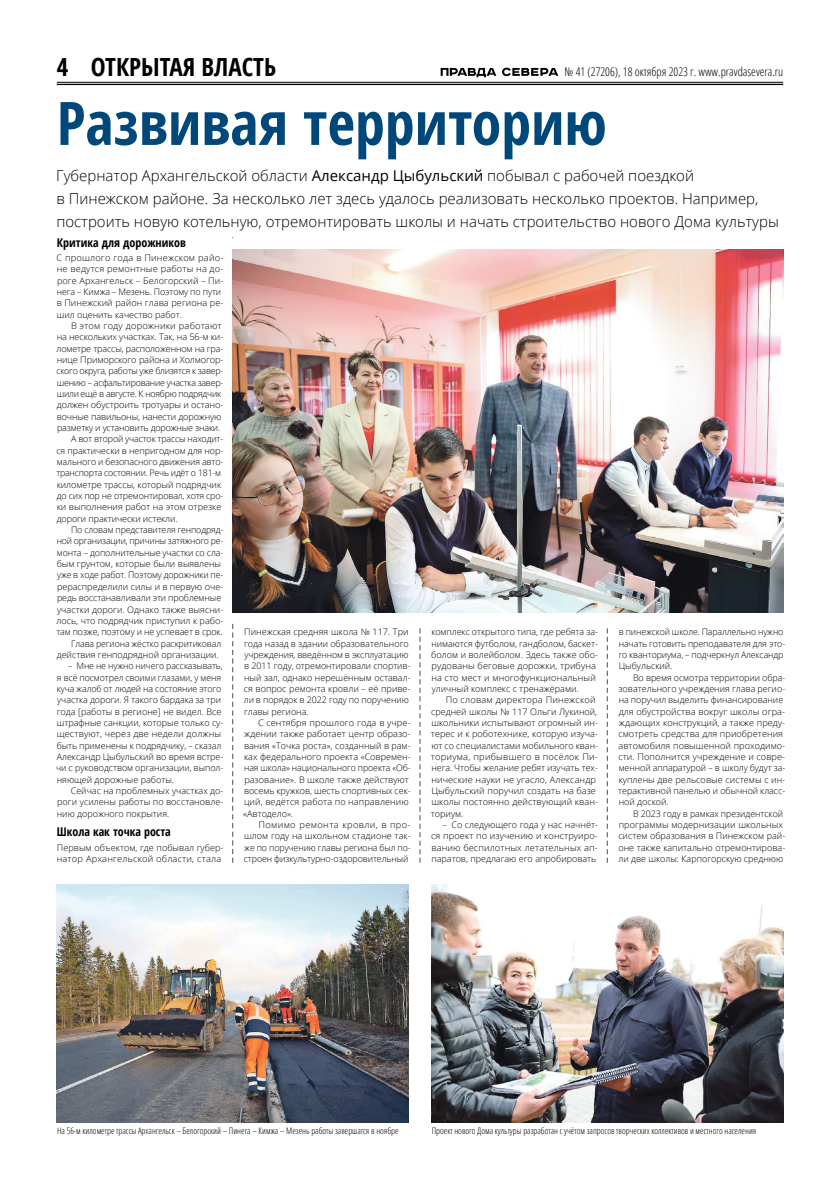
<style>
.page{position:relative;width:823px;height:1191px;background:#fff}
.page>*{position:absolute;margin:0;border:0;box-sizing:border-box;transform-origin:0 0}
.t1{font:700 condensed 60px "Open Sans";color:#004879}
.t2{font:700 condensed 25px "Open Sans";color:#000}
.t3{font:300 15px/22.7px "Open Sans";color:#000}
.t4{font:300 condensed 12px "Open Sans";color:#000}
.t5{font:700 condensed 12px "Open Sans";color:#000}
.t6{font:300 9px/11.3px "Open Sans";letter-spacing:-.005em;color:#000}
.t7{font:300 condensed 9px "Open Sans";color:#000}
.t8{font:300 9px/11.3px "Open Sans";letter-spacing:.015em;color:#000}
.t9{font:300 9px "Open Sans";letter-spacing:-.025em;color:#000}
.t10{font:300 9px "Open Sans";letter-spacing:-.03em;color:#000}
.s1{font-weight:400}
</style>
<div class="page">
<hr style="left:57px;top:82px;width:725px;height:1px;background:#000">
<hr style="left:57px;top:84px;width:725px;height:1px;background:#000">
<svg style="left:440px;top:68px;width:118px;height:9px"></svg>
<svg style="left:232px;top:624px;width:1px;height:238px"></svg>
<svg style="left:419px;top:628px;width:1px;height:234px"></svg>
<svg style="left:606px;top:628px;width:1px;height:234px"></svg>
<img style="left:232px;top:249px;width:550px;height:363px">
<img style="left:57px;top:884px;width:351px;height:239px">
<img style="left:431px;top:884px;width:351px;height:239px">
<h2 class="t2" style="left:91px;top:49px;width:187px">ОТКРЫТАЯ ВЛАСТЬ</h2>
<h2 class="t2" style="left:57px;top:49px;width:13px">4</h2>
<h3 class="t4" style="left:564px;top:63px;width:220px">№ 41 (27206), 18 октября 2023 г. www.pravdasevera.ru</h3>
<h1 class="t1" style="left:57px;top:81px;width:551px">Развивая территорию</h1>
<p class="t3" style="left:56px;top:164px;width:723px">Губернатор Архангельской области <span class="s1">Александр Цыбульский</span> побывал с рабочей поездкой<br>в Пинежском районе. За несколько лет здесь удалось реализовать несколько проектов. Например, построить новую котельную, отремонтировать школы и начать строительство нового Дома культуры</p>
<h3 class="t5" style="left:57px;top:234px;width:130px">Критика для дорожников</h3>
<p class="t6" style="left:56px;top:252px;width:168px">С прошлого года в Пинежском райо&shy;не ведутся ремонтные работы на до&shy;роге Архангельск – Белогорский – Пи&shy;нега – Кимжа – Мезень. Поэтому по пути в Пинежский район глава региона ре&shy;шил оценить качество работ.</p>
<p class="t8" style="left:71px;top:320px;width:152px">В этом году дорожники работают</p>
<p class="t6" style="left:57px;top:331px;width:168px">на нескольких участках. Так, на 56‑м ки-</p>
<p class="t6" style="left:57px;top:342px;width:168px">лометре трассы, расположенном на гра-</p>
<p class="t6" style="left:57px;top:354px;width:168px">нице Приморского района и Холмогор-</p>
<p class="t9" style="left:56px;top:365px;width:168px">ского округа, работы уже близятся к завер-</p>
<p class="t9" style="left:57px;top:376px;width:168px">шению – асфальтирование участка завер-</p>
<p class="t10" style="left:57px;top:387px;width:166px">шили ещё в августе. К ноябрю подрядчик</p>
<p class="t6" style="left:57px;top:399px;width:168px">должен обустроить тротуары и остано-</p>
<p class="t6" style="left:57px;top:410px;width:166px">вочные павильоны, нанести дорожную</p>
<p class="t6" style="left:57px;top:422px;width:165px">разметку и установить дорожные знаки.</p>
<p class="t6" style="left:71px;top:433px;width:154px">А вот второй участок трассы находит-</p>
<p class="t6" style="left:56px;top:444px;width:168px">ся практически в непригодном для нор-</p>
<p class="t6" style="left:57px;top:456px;width:168px">мального и безопасного движения авто-</p>
<p class="t6" style="left:56px;top:467px;width:166px">транспорта состоянии. Речь идёт о 181‑м</p>
<p class="t6" style="left:57px;top:478px;width:166px">километре трассы, который подрядчик</p>
<p class="t6" style="left:57px;top:490px;width:168px">до сих пор не отремонтировал, хотя сро-</p>
<p class="t6" style="left:57px;top:501px;width:166px">ки выполнения работ на этом отрезке</p>
<p class="t6" style="left:57px;top:512px;width:122px">дороги практически истекли.</p>
<p class="t6" style="left:71px;top:524px;width:154px">По словам представителя генподряд-</p>
<p class="t6" style="left:57px;top:535px;width:168px">ной организации, причины затяжного ре-</p>
<p class="t6" style="left:57px;top:546px;width:168px">монта – дополнительные участки со сла-</p>
<p class="t6" style="left:57px;top:558px;width:166px">бым грунтом, которые были выявлены</p>
<p class="t6" style="left:57px;top:569px;width:168px">уже в ходе работ. Поэтому дорожники пе-</p>
<p class="t6" style="left:57px;top:580px;width:168px">рераспределили силы и в первую оче-</p>
<p class="t6" style="left:57px;top:592px;width:166px">редь восстанавливали эти проблемные</p>
<p class="t6" style="left:57px;top:603px;width:168px">участки дороги. Однако также выясни-</p>
<p class="t6" style="left:57px;top:614px;width:168px">лось, что подрядчик приступил к рабо-</p>
<p class="t6" style="left:56px;top:626px;width:168px">там позже, поэтому и не успевает в срок.</p>
<p class="t6" style="left:71px;top:637px;width:151px">Глава региона жёстко раскритиковал</p>
<p class="t6" style="left:57px;top:648px;width:163px">действия генподрядной организации.</p>
<p class="t6" style="left:56px;top:660px;width:169px;text-indent:12px">– Мне не нужно ничего рассказывать, я всё посмотрел своими глазами, у меня куча жалоб от людей на состояние этого участка дороги. Я такого бардака за три года [работы в регионе] не видел. Все штрафные санкции, которые только су&shy;ществуют, через две недели должны быть применены к подрядчику, – сказал Александр Цыбульский во время встре&shy;чи с руководством организации, выпол&shy;няющей дорожные работы.</p>
<p class="t6" style="left:57px;top:785px;width:168px;text-align:justify;text-indent:14px">Сейчас на проблемных участках до&shy;роги усилены работы по восстановле&shy;нию дорожного покрытия.</p>
<h3 class="t5" style="left:57px;top:823px;width:115px">Школа как точка роста</h3>
<p class="t8" style="left:57px;top:841px;width:168px">Первым объектом, где побывал губер&shy;натор Архангельской области, стала</p>
<p class="t6" style="left:431px;top:626px;width:168px">комплекс открытого типа, где ребята за&shy;нимаются футболом, гандболом, баскет&shy;болом и волейболом. Здесь также обо&shy;рудованы беговые дорожки, трибуна на сто мест и многофункциональный уличный комплекс с тренажёрами.</p>
<p class="t6" style="left:430px;top:694px;width:168px;text-indent:15px">По словам директора Пинежской средней школы № 117 Ольги Лукиной, школьники испытывают огромный ин&shy;терес и к роботехнике, которую изуча&shy;ют со специалистами мобильного кван&shy;ториума, прибывшего в посёлок Пи&shy;нега. Чтобы желание ребят изучать тех&shy;нические науки не угасло, Александр Цыбульский поручил создать на базе школы постоянно действующий кван&shy;ториум.</p>
<p class="t6" style="left:431px;top:819px;width:168px;text-align:justify;text-indent:12px">– Со следующего года у нас начнёт&shy;ся проект по изучению и конструиро&shy;ванию беспилотных летательных ап&shy;паратов, предлагаю его апробировать</p>
<p class="t6" style="left:618px;top:626px;width:168px">в пинежской школе. Параллельно нужно начать готовить преподавателя для это&shy;го кванториума, – подчеркнул Александр<br>Цыбульский.</p>
<p class="t6" style="left:618px;top:671px;width:168px;text-indent:15px">Во время осмотра территории обра&shy;зовательного учреждения глава регио&shy;на поручил выделить финансирование для обустройства вокруг школы огра&shy;ждающих конструкций, а также преду&shy;смотреть средства для приобретения автомобиля повышенной проходимо&shy;сти. Пополнится учреждение и совре&shy;менной аппаратурой – в школу будут за&shy;куплены две рельсовые системы с ин&shy;терактивной панелью и обычной класс&shy;ной доской.</p>
<p class="t6" style="left:618px;top:807px;width:168px;text-indent:15px">В 2023 году в рамках президентской программы модернизации школьных систем образования в Пинежском рай&shy;оне также капитально отремонтирова&shy;ли две школы: Карпогорскую среднюю</p>
<p class="t6" style="left:243px;top:626px;width:168px">Пинежская средняя школа № 117. Три года назад в здании образовательного учреждения, введённом в эксплуатацию в 2011 году, отремонтировали спортив&shy;ный зал, однако нерешённым оставал&shy;ся вопрос ремонта кровли – её приве&shy;ли в порядок в 2022 году по поручению главы региона.</p>
<p class="t6" style="left:243px;top:717px;width:169px;text-indent:15px">С сентября прошлого года в учре&shy;ждении также работает центр образо&shy;вания «Точка роста», созданный в рам&shy;ках федерального проекта «Современ&shy;ная школа» национального проекта «Об&shy;разование». В школе также действуют восемь кружков, шесть спортивных сек&shy;ций, ведётся работа по направлению «Автодело».</p>
<p class="t6" style="left:243px;top:819px;width:168px;text-align:justify;text-indent:15px">Помимо ремонта кровли, в про&shy;шлом году на школьном стадионе так&shy;же по поручению главы региона был по&shy;строен физкультурно-оздоровительный</p>
<p class="t7" style="left:57px;top:1124px;width:343px">На 56‑м километре трассы Архангельск – Белогорский – Пинега – Кимжа – Мезень работы завершатся в ноябре</p>
<p class="t7" style="left:431px;top:1124px;width:326px">Проект нового Дома культуры разработан с учётом запросов творческих коллективов и местного населения</p>
</div>
